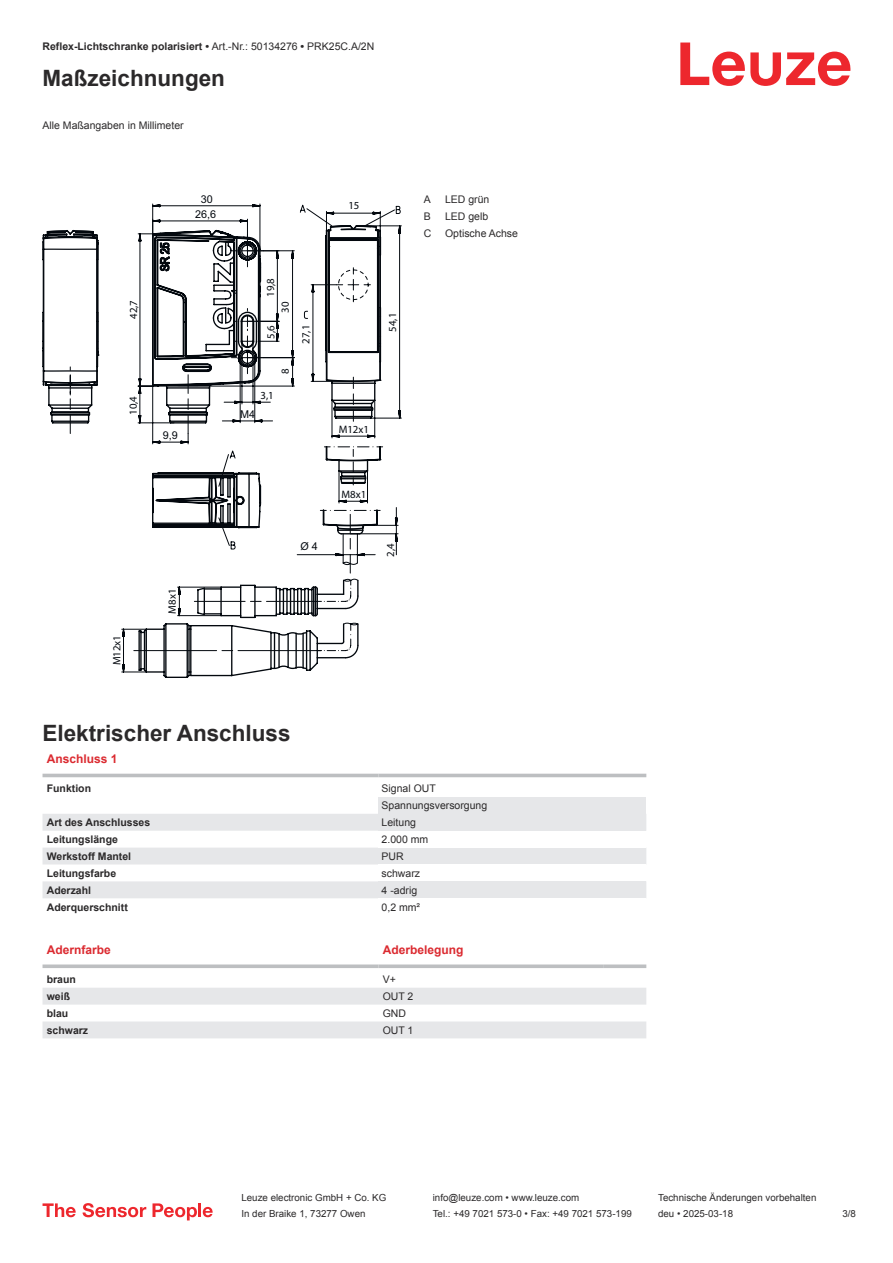
<style>
.page{position:relative;width:893px;height:1263px;background:#fff}
.page>*{position:absolute;margin:0;border:0;box-sizing:border-box;transform-origin:0 0}
.t1{font:700 22.5px "Arial";color:#2b292a}
.t2{font:700 12px "Arial";color:#db2a30}
.t3{font:10.8px "Myriad Pro";color:#03080e}
.t4{font:10.8px/15.3px "Arial";color:#03080e;text-align:center}
.t5{font:700 10.5px "Arial";color:#2b292a}
.t6{font:10.5px/17px "Arial";color:#2b292a}
.t7{font:9.75px "Arial";color:#2b292a}
.s1{font-weight:400}
</style>
<div class="page">
<svg style="left:680px;top:43px;width:170px;height:43px"></svg>
<svg style="left:43px;top:773px;width:603px;height:5px"></svg>
<svg style="left:43px;top:814px;width:335px;height:84px;fill:#e6e7e9"></svg>
<hr style="left:43px;top:774px;width:335px;height:3px;background:#bdbfc1">
<hr style="left:378px;top:774px;width:268px;height:3px;background:#bdbfc1">
<div style="left:378px;top:797px;width:268px;height:17px;background:#e6e7e9"></div>
<div style="left:378px;top:814px;width:268px;height:17px;background:#e6e7e9"></div>
<div style="left:378px;top:847px;width:268px;height:17px;background:#e6e7e9"></div>
<div style="left:378px;top:881px;width:268px;height:17px;background:#e6e7e9"></div>
<svg style="left:43px;top:988px;width:603px;height:50px"></svg>
<svg style="left:43px;top:964px;width:335px;height:4px"></svg>
<svg style="left:378px;top:964px;width:226px;height:4px"></svg>
<svg style="left:604px;top:964px;width:42px;height:4px"></svg>
<svg style="left:43px;top:1203px;width:33px;height:14px"></svg>
<svg style="left:83px;top:1203px;width:63px;height:14px"></svg>
<svg style="left:153px;top:1203px;width:44px;height:17px"></svg>
<hr style="left:198px;top:1203px;width:3px;height:14px;background:#ed272d">
<svg style="left:203px;top:1207px;width:10px;height:10px"></svg>
<svg style="left:43px;top:230px;width:27px;height:186px"></svg>
<svg style="left:121px;top:205px;width:280px;height:468px"></svg>
<svg style="left:133px;top:439px;width:250px;height:212px"></svg>
<svg style="left:354px;top:211px;width:48px;height:228px"></svg>
<svg style="left:137px;top:203px;width:217px;height:283px"></svg>
<svg style="left:70px;top:218px;width:281px;height:356px"></svg>
<p class="t5" style="left:43px;top:43px;width:333px">Reflex-Lichtschranke polarisiert • <span class="s1">Art.-Nr.: 50134276</span> • <span class="s1">PRK25C.A/2N</span></p>
<h1 class="t1" style="left:43px;top:70px;width:184px">Maßzeichnungen</h1>
<p class="t6" style="left:43px;top:117px;width:143px">Alle Maßangaben in Millimeter</p>
<p class="t4" style="left:195px;top:192px;width:23px">30<br>26,6</p>
<p class="t3" style="left:129px;top:319px;width:20px;rotate:-90deg">42,7</p>
<p class="t3" style="left:129px;top:415px;width:20px;rotate:-90deg">10,4</p>
<p class="t4" style="left:163px;top:429px;width:17px">9,9</p>
<p class="t3" style="left:113px;top:665px;width:32px;rotate:-90deg">M12x1</p>
<p class="t3" style="left:168px;top:614px;width:26px;rotate:-90deg">M8x1</p>
<p class="t3" style="left:348px;top:202px;width:13px">15</p>
<p class="t3" style="left:267px;top:297px;width:20px;rotate:-90deg">19,8</p>
<p class="t3" style="left:281px;top:313px;width:13px;rotate:-90deg">30</p>
<p class="t3" style="left:267px;top:339px;width:15px;rotate:-90deg">5,6</p>
<p class="t3" style="left:261px;top:392px;width:15px">3,1</p>
<p class="t4" style="left:240px;top:407px;width:17px">M4</p>
<p class="t3" style="left:281px;top:374px;width:7px;rotate:-90deg">8</p>
<p class="t3" style="left:302px;top:344px;width:20px;rotate:-90deg">27,1</p>
<p class="t3" style="left:389px;top:332px;width:20px;rotate:-90deg">54,1</p>
<p class="t3" style="left:339px;top:425px;width:32px">M12x1</p>
<p class="t4" style="left:300px;top:539px;width:19px">Ø 4</p>
<p class="t3" style="left:341px;top:490px;width:26px">M8x1</p>
<p class="t3" style="left:386px;top:557px;width:15px;rotate:-90deg">2,4</p>
<p class="t6" style="left:424px;top:192px;width:9px">A</p>
<p class="t6" style="left:445px;top:192px;width:46px">LED grün</p>
<p class="t6" style="left:424px;top:209px;width:9px">B</p>
<p class="t6" style="left:445px;top:209px;width:45px">LED gelb</p>
<p class="t6" style="left:424px;top:226px;width:9px">C</p>
<p class="t6" style="left:445px;top:226px;width:74px">Optische Achse</p>
<h1 class="t1" style="left:43px;top:724px;width:250px">Elektrischer Anschluss</h1>
<p class="t2" style="left:47px;top:754px;width:72px">Anschluss 1</p>
<p class="t5" style="left:47px;top:784px;width:46px">Funktion</p>
<p class="t6" style="left:382px;top:781px;width:107px">Signal OUT<br>Spannungsversorgung</p>
<p class="t5" style="left:47px;top:818px;width:105px">Art des Anschlusses</p>
<p class="t6" style="left:382px;top:815px;width:36px">Leitung</p>
<p class="t5" style="left:47px;top:835px;width:73px">Leitungslänge</p>
<p class="t6" style="left:382px;top:832px;width:48px">2.000 mm</p>
<p class="t5" style="left:47px;top:852px;width:86px">Werkstoff Mantel</p>
<p class="t6" style="left:382px;top:848px;width:24px">PUR</p>
<p class="t5" style="left:47px;top:869px;width:71px">Leitungsfarbe</p>
<p class="t6" style="left:382px;top:865px;width:40px">schwarz</p>
<p class="t5" style="left:47px;top:886px;width:46px">Aderzahl</p>
<p class="t6" style="left:382px;top:882px;width:37px">4 -adrig</p>
<p class="t5" style="left:47px;top:903px;width:83px">Aderquerschnitt</p>
<p class="t6" style="left:382px;top:899px;width:40px">0,2 mm²</p>
<p class="t2" style="left:47px;top:945px;width:66px">Adernfarbe</p>
<p class="t2" style="left:383px;top:945px;width:82px">Aderbelegung</p>
<p class="t5" style="left:47px;top:975px;width:31px">braun</p>
<p class="t6" style="left:383px;top:972px;width:15px">V+</p>
<p class="t5" style="left:47px;top:992px;width:25px">weiß</p>
<p class="t6" style="left:383px;top:989px;width:32px">OUT 2</p>
<p class="t5" style="left:47px;top:1009px;width:23px">blau</p>
<p class="t6" style="left:383px;top:1005px;width:25px">GND</p>
<p class="t5" style="left:47px;top:1026px;width:43px">schwarz</p>
<p class="t6" style="left:383px;top:1022px;width:32px">OUT 1</p>
<p class="t7" style="left:241px;top:1194px;width:146px">Leuze electronic GmbH + Co. KG</p>
<p class="t7" style="left:433px;top:1194px;width:148px">info@leuze.com • www.leuze.com</p>
<p class="t7" style="left:658px;top:1194px;width:160px">Technische Änderungen vorbehalten</p>
<p class="t7" style="left:241px;top:1210px;width:126px">In der Braike 1, 73277 Owen</p>
<p class="t7" style="left:433px;top:1210px;width:201px">Tel.: +49 7021 573-0 • Fax: +49 7021 573-199</p>
<p class="t7" style="left:658px;top:1210px;width:76px">deu • 2025-03-18</p>
<p class="t7" style="left:842px;top:1210px;width:15px">3 /8</p>
</div>
